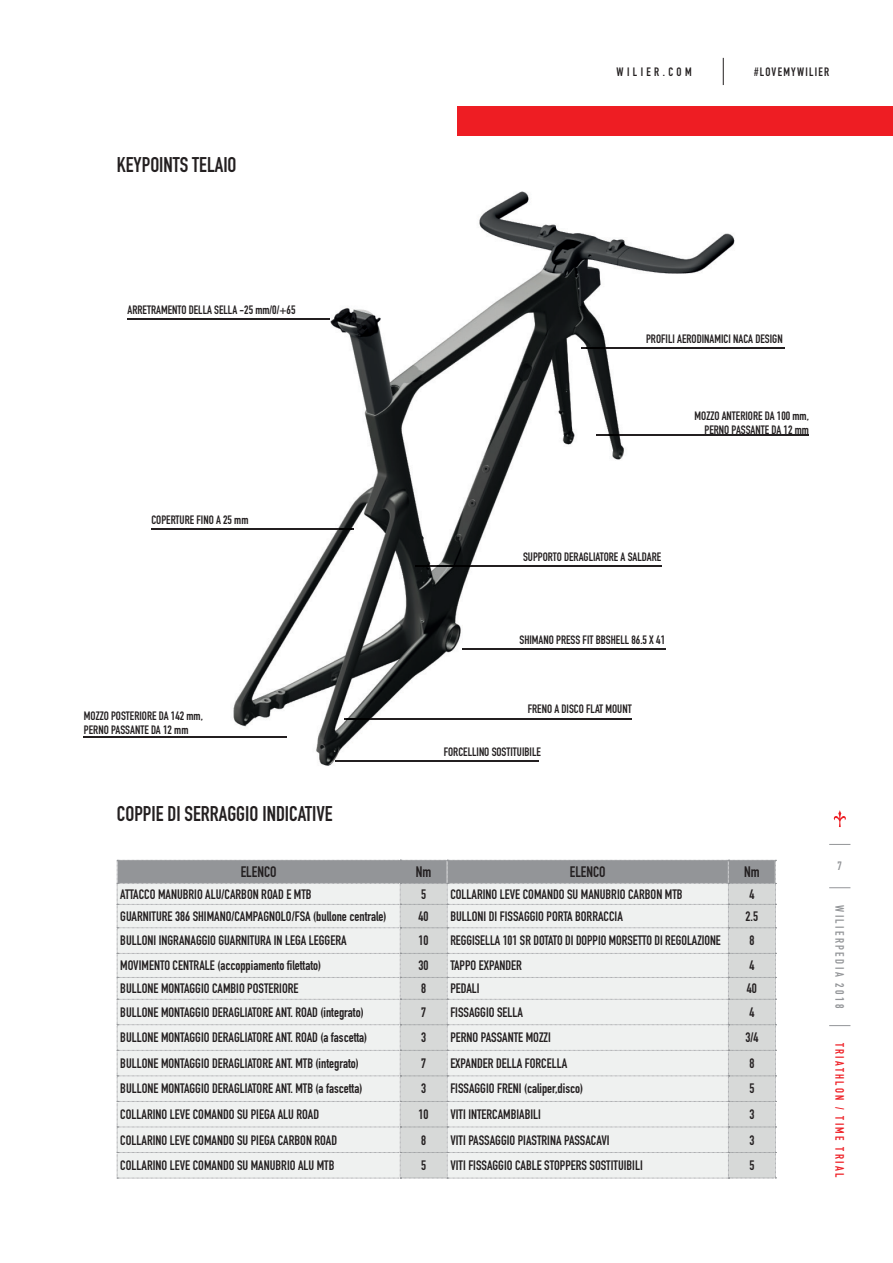
<style>
.page{position:relative;width:893px;height:1263px;background:#fff}
.page>*{position:absolute;margin:0;border:0;box-sizing:border-box;transform-origin:0 0}
.t1{font:21px "DIN Engschrift Std";color:#231f20}
.t2{font:15px "DIN Engschrift Std";color:#231f20}
.t3{font:13.5px "DIN Engschrift Std";color:#231f20}
.t4{font:12px/14.4px "DIN Engschrift Std";color:#231f20;text-align:right}
.t5{font:12px "DIN Engschrift Std";letter-spacing:.2em;color:#ee1d23}
.t6{font:12px "DIN Engschrift Std";letter-spacing:.2em;color:#939598}
.t7{font:12px "DIN Engschrift Std";letter-spacing:.105em;color:#231f20}
.t8{font:12px "DIN Engschrift Std";letter-spacing:.285em;color:#231f20}
</style>
<div class="page">
<img style="left:118px;top:191px;width:557px;height:575px">
<img style="left:675px;top:233px;width:102px;height:202px">
<img style="left:463px;top:648px;width:202px;height:1px">
<hr style="left:84px;top:736px;width:34px;height:1px;background:#231f20">
<img style="left:118px;top:736px;width:168px;height:1px">
<img style="left:151px;top:528px;width:203px;height:2px">
<img style="left:344px;top:718px;width:288px;height:1px">
<hr style="left:777px;top:435px;width:32px;height:1px;background:#231f20">
<img style="left:597px;top:435px;width:180px;height:1px">
<img style="left:415px;top:566px;width:246px;height:1px">
<img style="left:336px;top:761px;width:202px;height:1px">
<img style="left:128px;top:319px;width:202px;height:1px">
<img style="left:582px;top:348px;width:195px;height:1px">
<div style="left:457px;top:106px;width:436px;height:30px;background:#ee1d23"></div>
<svg style="left:723px;top:58px;width:1px;height:27px"></svg>
<svg style="left:829px;top:1025px;width:21px;height:1px"></svg>
<svg style="left:829px;top:887px;width:21px;height:1px"></svg>
<svg style="left:829px;top:844px;width:21px;height:1px"></svg>
<svg style="left:833px;top:810px;width:13px;height:17px"></svg>
<svg style="left:117px;top:860px;width:659px;height:319px"></svg>
<h1 class="t1" style="left:117px;top:153px;width:121px">KEYPOINTS TELAIO</h1>
<p class="t4" style="left:128px;top:302px;width:169px">ARRETRAMENTO DELLA SELLA -25 mm/0/+65</p>
<p class="t4" style="left:151px;top:513px;width:99px">COPERTURE FINO A 25 mm</p>
<p class="t4" style="left:84px;top:708px;width:121px;text-align:left">MOZZO POSTERIORE DA 142 mm,<br>PERNO PASSANTE DA 12 mm</p>
<h1 class="t1" style="left:117px;top:801px;width:217px">COPPIE DI SERRAGGIO INDICATIVE</h1>
<p class="t8" style="left:617px;top:64px;width:77px">WILIER.COM</p>
<p class="t7" style="left:754px;top:64px;width:77px">#LOVEMYWILIER</p>
<p class="t4" style="left:646px;top:331px;width:138px">PROFILI AERODINAMICI NACA DESIGN</p>
<p class="t4" style="left:695px;top:408px;width:116px">MOZZO ANTERIORE DA 100 mm,<br>PERNO PASSANTE DA 12 mm</p>
<p class="t4" style="left:523px;top:549px;width:140px">SUPPORTO DERAGLIATORE A SALDARE</p>
<p class="t4" style="left:519px;top:633px;width:147px">SHIMANO PRESS FIT BBSHELL 86.5 X 41</p>
<p class="t4" style="left:528px;top:702px;width:105px">FRENO A DISCO FLAT MOUNT</p>
<p class="t4" style="left:444px;top:744px;width:99px">FORCELLINO SOSTITUIBILE</p>
<p class="t2" style="left:241px;top:863px;width:37px">ELENCO</p>
<p class="t2" style="left:416px;top:863px;width:17px">Nm</p>
<p class="t2" style="left:570px;top:863px;width:37px">ELENCO</p>
<p class="t2" style="left:744px;top:863px;width:17px">Nm</p>
<p class="t3" style="left:120px;top:886px;width:193px">ATTACCO MANUBRIO ALU/CARBON ROAD E MTB</p>
<p class="t3" style="left:421px;top:886px;width:7px">5</p>
<p class="t3" style="left:450px;top:886px;width:234px">COLLARINO LEVE COMANDO SU MANUBRIO CARBON MTB</p>
<p class="t3" style="left:749px;top:886px;width:7px">4</p>
<p class="t3" style="left:120px;top:908px;width:268px">GUARNITURE 386 SHIMANO/CAMPAGNOLO/FSA (bullone centrale)</p>
<p class="t3" style="left:419px;top:908px;width:12px">40</p>
<p class="t3" style="left:450px;top:908px;width:174px">BULLONI DI FISSAGGIO PORTA BORRACCIA</p>
<p class="t3" style="left:746px;top:908px;width:14px">2.5</p>
<p class="t3" style="left:120px;top:933px;width:228px">BULLONI INGRANAGGIO GUARNITURA IN LEGA LEGGERA</p>
<p class="t3" style="left:419px;top:933px;width:12px">10</p>
<p class="t3" style="left:450px;top:933px;width:272px">REGGISELLA 101 SR DOTATO DI DOPPIO MORSETTO DI REGOLAZIONE</p>
<p class="t3" style="left:749px;top:933px;width:7px">8</p>
<p class="t3" style="left:120px;top:957px;width:202px">MOVIMENTO CENTRALE (accoppiamento lettato)</p>
<p class="t3" style="left:419px;top:957px;width:12px">30</p>
<p class="t3" style="left:450px;top:957px;width:73px">TAPPO EXPANDER</p>
<p class="t3" style="left:749px;top:957px;width:7px">4</p>
<p class="t3" style="left:120px;top:980px;width:180px">BULLONE MONTAGGIO CAMBIO POSTERIORE</p>
<p class="t3" style="left:421px;top:980px;width:7px">8</p>
<p class="t3" style="left:450px;top:980px;width:31px">PEDALI</p>
<p class="t3" style="left:747px;top:980px;width:12px">40</p>
<p class="t3" style="left:120px;top:1004px;width:245px">BULLONE MONTAGGIO DERAGLIATORE ANT. ROAD (integrato)</p>
<p class="t3" style="left:421px;top:1004px;width:7px">7</p>
<p class="t3" style="left:450px;top:1004px;width:74px">FISSAGGIO SELLA</p>
<p class="t3" style="left:749px;top:1004px;width:7px">4</p>
<p class="t3" style="left:120px;top:1030px;width:248px">BULLONE MONTAGGIO DERAGLIATORE ANT. ROAD (a fascetta)</p>
<p class="t3" style="left:421px;top:1030px;width:7px">3</p>
<p class="t3" style="left:450px;top:1030px;width:102px">PERNO PASSANTE MOZZI</p>
<p class="t3" style="left:745px;top:1030px;width:15px">3/4</p>
<p class="t3" style="left:120px;top:1055px;width:240px">BULLONE MONTAGGIO DERAGLIATORE ANT. MTB (integrato)</p>
<p class="t3" style="left:421px;top:1055px;width:7px">7</p>
<p class="t3" style="left:450px;top:1055px;width:118px">EXPANDER DELLA FORCELLA</p>
<p class="t3" style="left:749px;top:1055px;width:7px">8</p>
<p class="t3" style="left:120px;top:1081px;width:244px">BULLONE MONTAGGIO DERAGLIATORE ANT. MTB (a fascetta)</p>
<p class="t3" style="left:421px;top:1081px;width:7px">3</p>
<p class="t3" style="left:450px;top:1081px;width:134px">FISSAGGIO FRENI (caliper,disco)</p>
<p class="t3" style="left:749px;top:1081px;width:7px">5</p>
<p class="t3" style="left:120px;top:1106px;width:200px">COLLARINO LEVE COMANDO SU PIEGA ALU ROAD</p>
<p class="t3" style="left:419px;top:1106px;width:12px">10</p>
<p class="t3" style="left:450px;top:1106px;width:92px">VITI INTERCAMBIABILI</p>
<p class="t3" style="left:749px;top:1106px;width:7px">3</p>
<p class="t3" style="left:120px;top:1132px;width:218px">COLLARINO LEVE COMANDO SU PIEGA CARBON ROAD</p>
<p class="t3" style="left:421px;top:1132px;width:7px">8</p>
<p class="t3" style="left:450px;top:1132px;width:161px">VITI PASSAGGIO PIASTRINA PASSACAVI</p>
<p class="t3" style="left:749px;top:1132px;width:7px">3</p>
<p class="t3" style="left:120px;top:1157px;width:216px">COLLARINO LEVE COMANDO SU MANUBRIO ALU MTB</p>
<p class="t3" style="left:421px;top:1157px;width:7px">5</p>
<p class="t3" style="left:450px;top:1157px;width:194px">VITI FISSAGGIO CABLE STOPPERS SOSTITUIBILI</p>
<p class="t3" style="left:749px;top:1157px;width:7px">5</p>
<p class="t6" style="left:838px;top:859px;width:6px">7</p>
<p class="t6" style="left:847px;top:905px;width:105px;rotate:90deg">WILIERPEDIA 2018</p>
<p class="t5" style="left:847px;top:1043px;width:136px;rotate:90deg">TRIATHLON / TIME TRIAL</p>
</div>
